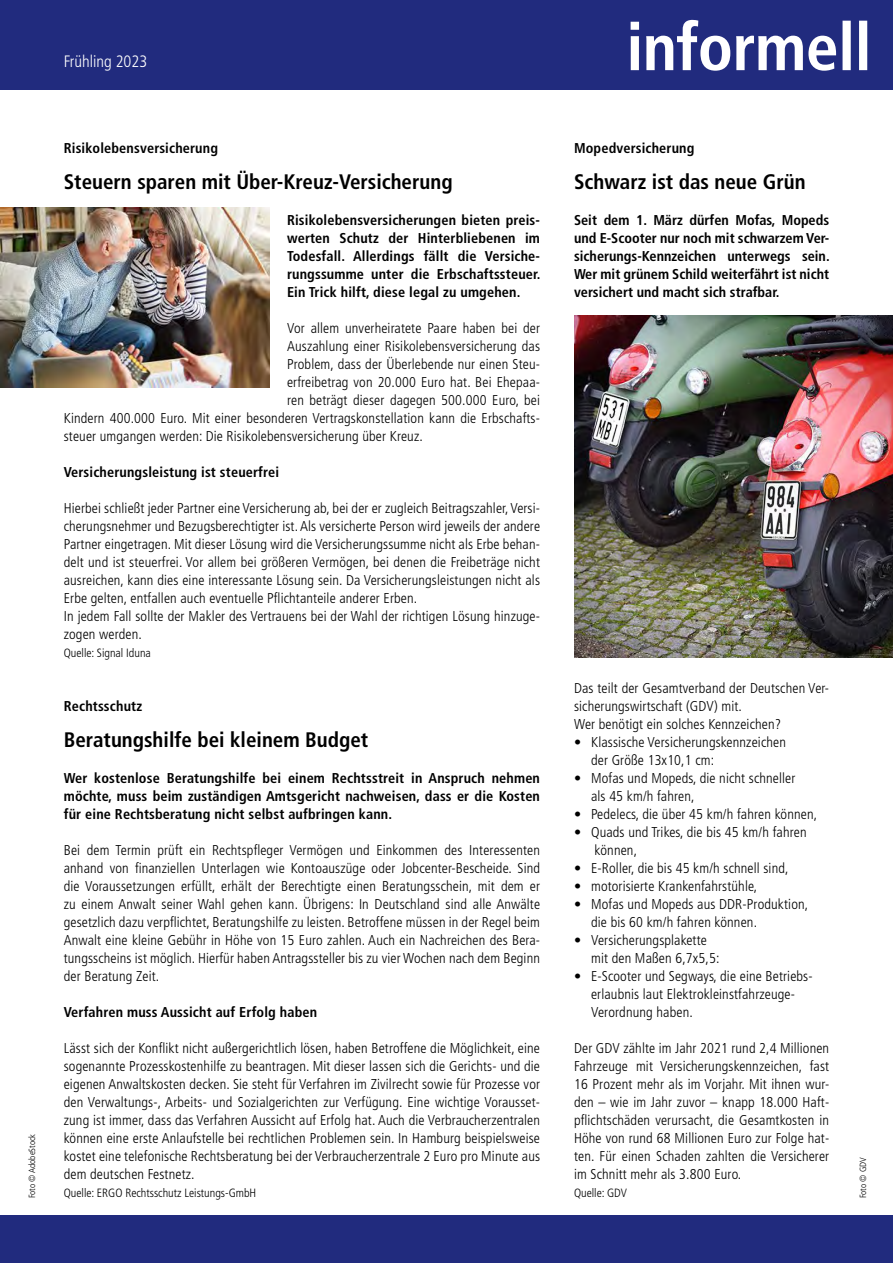
<style>
.page{position:relative;width:893px;height:1263px;background:#fff}
.page>*{position:absolute;margin:0;border:0;box-sizing:border-box;transform-origin:0 0}
.t1{font:700 condensed 21px "Frutiger LT Std";color:#000}
.t2{font:300 condensed 16.5px "Frutiger LT Std";color:#fff}
.t3{font:300 condensed 14.25px/18px "Frutiger LT Std";letter-spacing:.01em;color:#000}
.t4{font:700 condensed 14.25px/18px "Frutiger LT Std";letter-spacing:.01em;color:#000;text-align:justify}
.t5{font:300 condensed 12px "Frutiger LT Std";color:#000}
.t6{font:300 condensed 9px "Frutiger LT Std";color:#000}
</style>
<div class="page">
<div style="left:0;top:0;width:893px;height:89px;background:#212b7e"></div>
<svg style="left:631px;top:20px;width:236px;height:51px"></svg>
<div style="left:0;top:1215px;width:893px;height:48px;background:#212b7e"></div>
<img style="left:574px;top:315px;width:319px;height:342px">
<img style="left:0;top:207px;width:270px;height:180px">
<p class="t2" style="left:64px;top:52px;width:85px">Frühling 2023</p>
<p class="t6" style="left:27px;top:1198px;width:66px;rotate:-90deg">Foto © AdobeStock</p>
<p class="t4" style="left:64px;top:139px;width:156px">Risikolebensversicherung</p>
<h1 class="t1" style="left:64px;top:169px;width:390px">Steuern sparen mit Über-Kreuz-Versicherung</h1>
<p class="t4" style="left:287px;top:211px;width:255px">Risikolebensversicherungen bieten preis&shy;werten Schutz der Hinterbliebenen im Todesfall. Allerdings fällt die Versiche&shy;rungssumme unter die Erbschaftssteuer.<br>Ein Trick hilft, diese legal zu umgehen.</p>
<p class="t3" style="left:287px;top:319px;width:255px">Vor allem unverheiratete Paare haben bei der</p>
<p class="t3" style="left:287px;top:337px;width:254px">Auszahlung einer Risikolebensversicherung das</p>
<p class="t3" style="left:287px;top:355px;width:254px">Problem, dass der Überlebende nur einen Steu-</p>
<p class="t3" style="left:287px;top:373px;width:254px">erfreibetrag von 20.000 Euro hat. Bei Ehepaa-</p>
<p class="t3" style="left:287px;top:391px;width:254px">ren beträgt dieser dagegen 500.000 Euro, bei</p>
<p class="t3" style="left:64px;top:409px;width:478px">Kindern 400.000 Euro. Mit einer besonderen Vertragskonstellation kann die Erbschafts-</p>
<p class="t3" style="left:64px;top:427px;width:361px">steuer umgangen werden: Die Risikolebensversicherung über Kreuz.</p>
<p class="t4" style="left:64px;top:463px;width:217px">Versicherungsleistung ist steuerfrei</p>
<p class="t3" style="left:64px;top:499px;width:478px">Hierbei schließt jeder Partner eine Versicherung ab, bei der er zugleich Beitragszahler, Versi&shy;cherungsnehmer und Bezugsberechtigter ist. Als versicherte Person wird jeweils der andere Partner eingetragen. Mit dieser Lösung wird die Versicherungssumme nicht als Erbe behan&shy;delt und ist steuerfrei. Vor allem bei größeren Vermögen, bei denen die Freibeträge nicht ausreichen, kann dies eine interessante Lösung sein. Da Versicherungsleistungen nicht als Erbe gelten, entfallen auch eventuelle Pflichtanteile anderer Erben.<br>In jedem Fall sollte der Makler des Vertrauens bei der Wahl der richtigen Lösung hinzuge&shy;zogen werden.</p>
<p class="t5" style="left:64px;top:646px;width:89px">Quelle: Signal Iduna</p>
<p class="t4" style="left:64px;top:697px;width:80px">Rechtsschutz</p>
<h1 class="t1" style="left:64px;top:727px;width:306px">Beratungshilfe bei kleinem Budget</h1>
<p class="t4" style="left:64px;top:769px;width:478px">Wer kostenlose Beratungshilfe bei einem Rechtsstreit in Anspruch nehmen möchte, muss beim zuständigen Amtsgericht nachweisen, dass er die Kosten für eine Rechtsberatung nicht selbst aufbringen kann.</p>
<p class="t3" style="left:64px;top:841px;width:478px;text-align:justify">Bei dem Termin prüft ein Rechtspfleger Vermögen und Einkommen des Interessenten anhand von finanziellen Unterlagen wie Kontoauszüge oder Jobcenter-Bescheide. Sind die Voraussetzungen erfüllt, erhält der Berechtigte einen Beratungsschein, mit dem er zu einem Anwalt seiner Wahl gehen kann. Übrigens: In Deutschland sind alle Anwälte gesetzlich dazu verpflichtet, Beratungshilfe zu leisten. Betroffene müssen in der Regel beim Anwalt eine kleine Gebühr in Höhe von 15 Euro zahlen. Auch ein Nachreichen des Bera&shy;tungsscheins ist möglich. Hierfür haben Antragssteller bis zu vier Wochen nach dem Beginn der Beratung Zeit.</p>
<p class="t4" style="left:64px;top:1003px;width:255px">Verfahren muss Aussicht auf Erfolg haben</p>
<p class="t3" style="left:64px;top:1039px;width:478px;text-align:justify">Lässt sich der Konflikt nicht außergerichtlich lösen, haben Betroffene die Möglichkeit, eine sogenannte Prozesskostenhilfe zu beantragen. Mit dieser lassen sich die Gerichts- und die eigenen Anwaltskosten decken. Sie steht für Verfahren im Zivilrecht sowie für Prozesse vor den Verwaltungs-, Arbeits- und Sozialgerichten zur Verfügung. Eine wichtige Vorausset&shy;zung ist immer, dass das Verfahren Aussicht auf Erfolg hat. Auch die Verbraucherzentralen können eine erste Anlaufstelle bei rechtlichen Problemen sein. In Hamburg beispielsweise kostet eine telefonische Rechtsberatung bei der Verbraucherzentrale 2 Euro pro Minute aus dem deutschen Festnetz.</p>
<p class="t5" style="left:64px;top:1186px;width:194px">Quelle: ERGO Rechtsschutz Leistungs-GmbH</p>
<p class="t4" style="left:574px;top:139px;width:122px">Mopedversicherung</p>
<h1 class="t1" style="left:574px;top:169px;width:233px">Schwarz ist das neue Grün</h1>
<p class="t4" style="left:574px;top:211px;width:257px">Seit dem 1. März dürfen Mofas, Mopeds und E-Scooter nur noch mit schwarzem Ver&shy;sicherungs-Kennzeichen unterwegs sein.<br>Wer mit grünem Schild weiterfährt ist nicht versichert und macht sich strafbar.</p>
<p class="t3" style="left:574px;top:679px;width:257px">Das teilt der Gesamtverband der Deutschen Ver&shy;sicherungswirtschaft (GDV) mit.<br>Wer benötigt ein solches Kennzeichen?</p>
<p class="t3" style="left:591px;top:733px;width:196px;text-indent:-17px">• Klassische Versicherungskennzeichen der Größe 13x10,1 cm:</p>
<p class="t3" style="left:591px;top:769px;width:206px;text-indent:-17px">• Mofas und Mopeds, die nicht schneller als 45 km/h fahren,</p>
<p class="t3" style="left:574px;top:805px;width:245px">• Pedelecs, die über 45 km/h fahren können,</p>
<p class="t3" style="left:595px;top:823px;width:213px;text-indent:-21px">• Quads und Trikes, die bis 45 km/h fahren können,</p>
<p class="t3" style="left:574px;top:859px;width:216px">• E-Roller, die bis 45 km/h schnell sind,</p>
<p class="t3" style="left:574px;top:877px;width:185px">• motorisierte Krankenfahrstühle,</p>
<p class="t3" style="left:591px;top:895px;width:219px;text-indent:-17px">• Mofas und Mopeds aus DDR-Produktion, die bis 60 km/h fahren können.</p>
<p class="t3" style="left:591px;top:931px;width:130px;text-indent:-17px">• Versicherungsplakette mit den Maßen 6,7x5,5:</p>
<p class="t3" style="left:591px;top:967px;width:223px;text-indent:-17px">• E-Scooter und Segways, die eine Betriebs&shy;erlaubnis laut Elektrokleinstfahrzeuge-<br>Verordnung haben.</p>
<p class="t3" style="left:574px;top:1039px;width:257px;text-align:justify">Der GDV zählte im Jahr 2021 rund 2,4 Millionen Fahrzeuge mit Versicherungskennzeichen, fast 16 Prozent mehr als im Vorjahr. Mit ihnen wur&shy;den – wie im Jahr zuvor – knapp 18.000 Haft&shy;pflichtschäden verursacht, die Gesamtkosten in Höhe von rund 68 Millionen Euro zur Folge hat&shy;ten. Für einen Schaden zahlten die Versicherer im Schnitt mehr als 3.800 Euro.</p>
<p class="t5" style="left:574px;top:1186px;width:55px">Quelle: GDV</p>
<p class="t6" style="left:858px;top:1198px;width:42px;rotate:-90deg">Foto © GDV</p>
</div>
